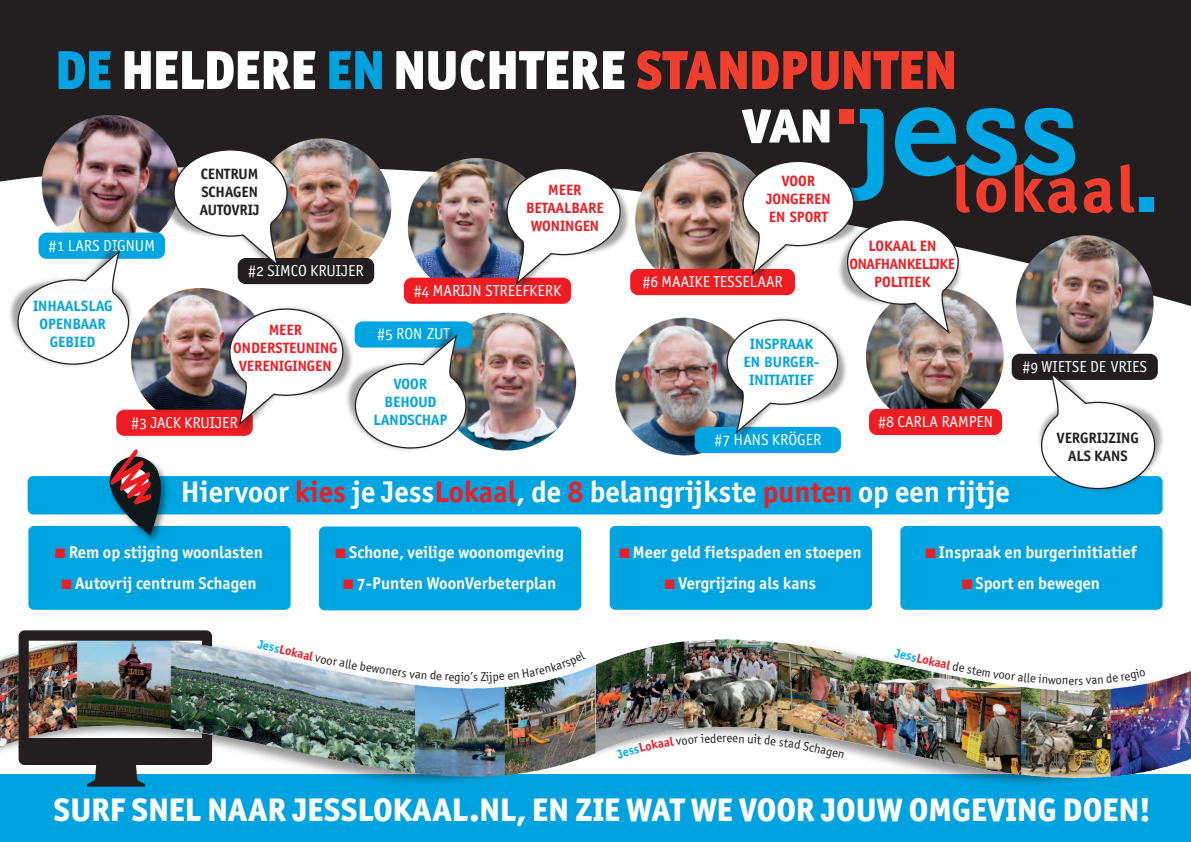
<style>
.page{position:relative;width:1191px;height:842px;background:#fff}
.page>*{position:absolute;margin:0;border:0;box-sizing:border-box;transform-origin:0 0}
.t1{font:55.2px/53.5px "Officina San ITC Black SC";color:#fff;scale:.91 1}
.t2{font:32.8px "Officina San ITC Extra Bold SC";color:#fff}
.t3{font:30px "Officina San ITC Bold OS";color:#fff}
.t4{font:17px/30.4px "Officina San ITC Bold OS";color:#fff;text-align:center}
.t5{font:15.9px "Officina San ITC Book OS";color:#fff}
.t6{font:15px/18px "Officina San ITC Bold OS";color:#ee1d23;text-align:center}
.t7{font:15px/18px "Officina San ITC Bold OS";color:#00a4e1;text-align:center}
.t8{font:15px/18px "Officina San ITC Bold OS";color:#231f20;text-align:justify}
.t9{font:12.6px "Officina San ITC Bold OS";color:#00aeef}
.t10{font:12.6px "Officina San ITC Bold OS";color:#ee1d23}
.t11{font:12.6px "Officina San ITC Book OS";color:#231f20}
.s1{color:#00a2e0}
.s2{color:#00a1df}
.s3{color:#ef3e2e}
.s4{color:#ee1d23}
</style>
<div class="page">
<div style="left:0;top:775px;width:1191px;height:67px;background:#00a2df"></div>
<svg style="left:0;top:0;width:1191px;height:311px;background:#363233"></svg>
<img style="left:626px;top:671px;width:565px;height:113px">
<img style="left:626px;top:639px;width:307px;height:72px">
<img style="left:18px;top:634px;width:608px;height:149px">
<img style="left:0;top:637px;width:595px;height:138px">
<div style="left:28px;top:476px;width:1134px;height:38px;background:#00a4e1;border-radius:6px"></div>
<img style="left:42px;top:115px;width:137px;height:138px;border-radius:50%">
<img style="left:635px;top:152px;width:138px;height:138px;border-radius:50%">
<img style="left:408px;top:158px;width:137px;height:138px;border-radius:50%">
<img style="left:253px;top:138px;width:138px;height:138px;border-radius:50%">
<img style="left:19px;top:630px;width:193px;height:157px">
<div style="left:39px;top:233px;width:126px;height:26px;background:#00a4e1;border-radius:8px"></div>
<img style="left:438px;top:313px;width:138px;height:137px;border-radius:50%">
<img style="left:131px;top:288px;width:138px;height:138px;border-radius:50%">
<div style="left:28px;top:526px;width:263px;height:84px;background:#00a4e1;border-radius:6px"></div>
<div style="left:319px;top:526px;width:262px;height:84px;background:#00a4e1;border-radius:6px"></div>
<div style="left:609px;top:526px;width:263px;height:84px;background:#00a4e1;border-radius:6px"></div>
<div style="left:900px;top:526px;width:262px;height:84px;background:#00a4e1;border-radius:6px"></div>
<img style="left:615px;top:318px;width:138px;height:137px;border-radius:50%">
<div style="left:238px;top:258px;width:136px;height:26px;background:#231f20;border-radius:8px"></div>
<img style="left:4px;top:236px;width:133px;height:134px">
<svg style="left:17px;top:252px;width:113px;height:113px"></svg>
<img style="left:160px;top:144px;width:136px;height:137px">
<svg style="left:173px;top:149px;width:115px;height:119px"></svg>
<div style="left:116px;top:410px;width:137px;height:26px;background:#ee1d23;border-radius:8px"></div>
<img style="left:221px;top:303px;width:136px;height:133px">
<svg style="left:228px;top:308px;width:116px;height:119px"></svg>
<div style="left:404px;top:278px;width:167px;height:26px;background:#ee1d23;border-radius:8px"></div>
<div style="left:355px;top:321px;width:117px;height:27px;background:#00a4e1;border-radius:8px"></div>
<img style="left:498px;top:162px;width:136px;height:137px">
<svg style="left:506px;top:167px;width:115px;height:119px"></svg>
<img style="left:341px;top:327px;width:134px;height:123px">
<svg style="left:354px;top:336px;width:113px;height:113px"></svg>
<div style="left:695px;top:427px;width:146px;height:26px;background:#00a4e1;border-radius:8px"></div>
<div style="left:630px;top:269px;width:165px;height:26px;background:#ee1d23;border-radius:8px"></div>
<img style="left:1093px;top:357px;width:70px;height:138px">
<img style="left:718px;top:326px;width:8px;height:101px">
<img style="left:726px;top:106px;width:429px;height:384px">
<img style="left:96px;top:476px;width:93px;height:65px">
<svg style="left:107px;top:449px;width:59px;height:86px"></svg>
<svg style="left:315px;top:655px;width:18px;height:10px"></svg>
<svg style="left:351px;top:650px;width:235px;height:34px"></svg>
<svg style="left:616px;top:733px;width:228px;height:26px"></svg>
<svg style="left:940px;top:671px;width:127px;height:14px"></svg>
<svg style="left:1078px;top:671px;width:67px;height:14px"></svg>
<h1 class="t1" style="left:742px;top:51px;width:237px;text-indent:-686px"><span class="s1">DE</span> HELDERE <span class="s2">EN</span> NUCHTERE <span class="s3">STANDPUNTEN </span>van</h1>
<p class="t5" style="left:49px;top:239px;width:108px">#1 LARS DIGNUM</p>
<p class="t7" style="left:33px;top:298px;width:81px">INHAALSLAG<br>OPENBAAR<br>GEBIED</p>
<p class="t8" style="left:200px;top:166px;width:61px">CENTRUM SCHAGEN AUTOVRIJ</p>
<p class="t5" style="left:248px;top:264px;width:117px">#2 SIMCO KRUIJER</p>
<p class="t6" style="left:233px;top:322px;width:106px">MEER<br>ONDERSTEUNING<br>VERENIGINGEN</p>
<p class="t5" style="left:131px;top:416px;width:108px">#3 JACK KRUIJER</p>
<p class="t6" style="left:526px;top:183px;width:79px">MEER<br>BETAALBARE<br>WONINGEN</p>
<p class="t5" style="left:414px;top:284px;width:149px">#4 MARIJN STREEFKERK</p>
<p class="t5" style="left:377px;top:328px;width:74px">#5 RON ZUT</p>
<p class="t7" style="left:373px;top:376px;width:75px">VOOR<br>BEHOUD<br>LANDSCHAP</p>
<p class="t6" style="left:766px;top:174px;width:66px">VOOR<br>JONGEREN<br>EN SPORT</p>
<p class="t5" style="left:642px;top:275px;width:142px">#6 MAAIKE TESSELAAR</p>
<p class="t7" style="left:743px;top:336px;width:77px">INSPRAAK<br>EN BURGER-<br>INITIATIEF</p>
<p class="t5" style="left:714px;top:433px;width:108px">#7 HANS KRÖGER</p>
<p class="t6" style="left:849px;top:238px;width:107px">LOKAAL EN<br>ONAFHANKELIJKE<br>POLITIEK</p>
<p class="t5" style="left:878px;top:415px;width:116px">#8 CARLA RAMPEN</p>
<h3 class="t3" style="left:181px;top:480px;width:830px">Hiervoor <span class="s4">kies</span> je Jess<span class="s4">Lokaal</span>, de <span class="s4">8</span> belangrijkste <span class="s4">punten</span> op een rijtje</h3>
<p class="t5" style="left:1022px;top:360px;width:126px">#9 WIETSE DE VRIES</p>
<p class="t8" style="left:1057px;top:430px;width:83px;text-align:center">VERGRIJZING<br>ALS KANS</p>
<p class="t4" style="left:69px;top:539px;width:196px">Rem op stijging woonlasten<br>Autovrij centrum Schagen</p>
<p class="t4" style="left:349px;top:539px;width:216px">Schone, veilige woonomgeving<br>7-Punten WoonVerbeterplan</p>
<p class="t4" style="left:633px;top:539px;width:230px">Meer geld fietspaden en stoepen<br>Vergrijzing als kans</p>
<p class="t4" style="left:939px;top:539px;width:199px">Inspraak en burgerinitiatief<br>Sport en bewegen</p>
<p class="t9" style="left:259px;top:639px;width:36px;rotate:14deg">Jess<span class="s4">Lo</span></p>
<p class="t10" style="left:293px;top:647px;width:24px;rotate:13deg">kaal</p>
<p class="t11" style="left:334px;top:656px;width:21px;rotate:11deg">r all</p>
<p class="t11" style="left:470px;top:672px;width:5px">’</p>
<p class="t11" style="left:722px;top:733px;width:6px">r</p>
<p class="t9" style="left:896px;top:648px;width:24px;rotate:14deg">Jess</p>
<p class="t10" style="left:918px;top:653px;width:26px;rotate:13deg">Loka</p>
<p class="t11" style="left:1068px;top:675px;width:12px">er</p>
<h2 class="t2" style="left:54px;top:799px;width:1099px">SURF SNEL NAAR JESSLOKAAL.NL, EN ZIE WAT WE VOOR JOUW OMGEVING DOEN!</h2>
</div>
